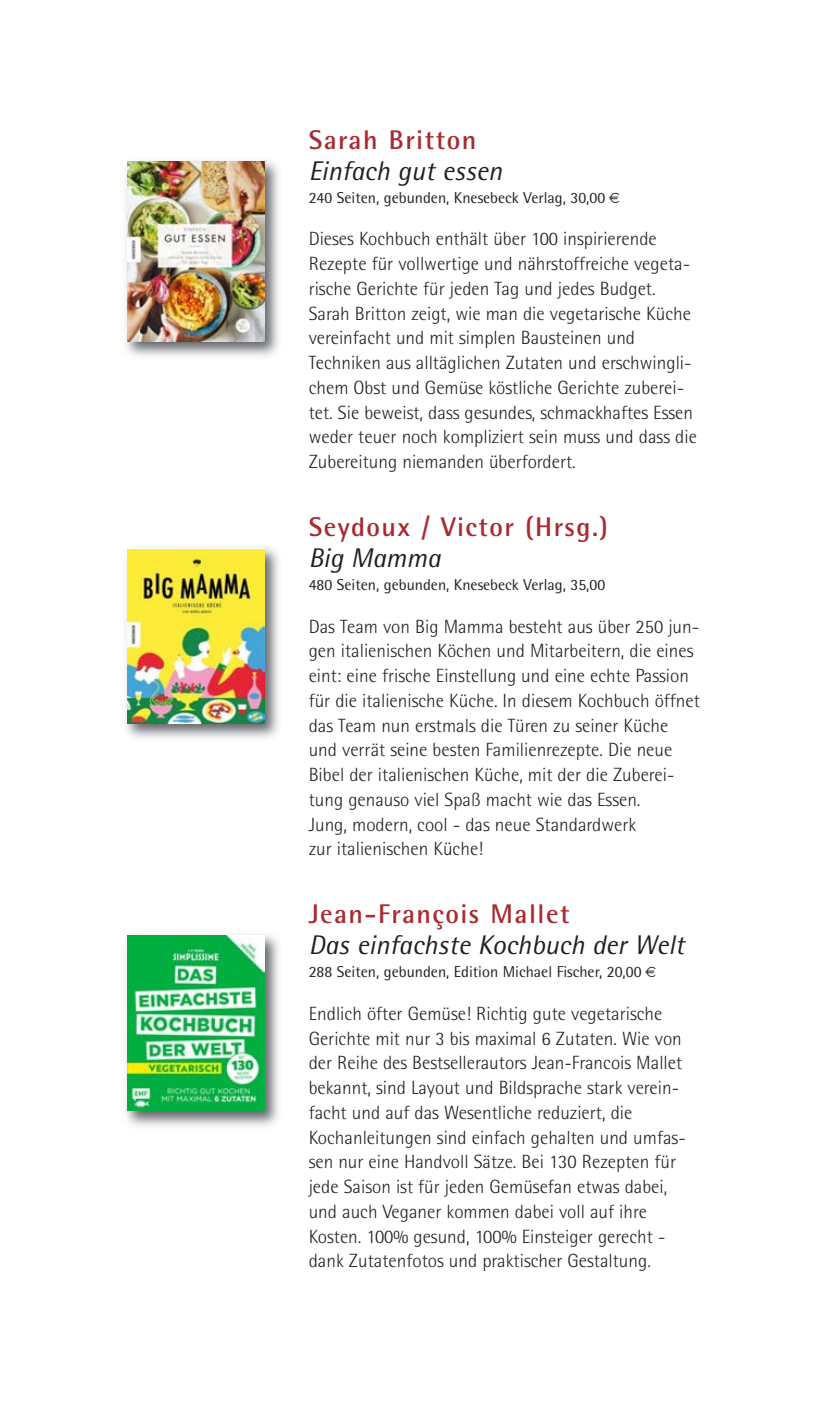
<style>
.page{position:relative;width:830px;height:1404px;background:#fff}
.page>*{position:absolute;margin:0;border:0;box-sizing:border-box;transform-origin:0 0}
.t1{font:700 27px "Rotis Semi Sans";letter-spacing:.055em;color:#a72b30}
.t2{font:italic 27px "Rotis Semi Sans";color:#231f20}
.t3{font:300 19.12px/24.8px "Rotis Semi Sans";color:#231f20}
.t4{font:15.75px "Rotis Semi Sans";color:#231f20}
</style>
<div class="page">
<img style="left:126px;top:160px;width:153px;height:197px">
<img style="left:128px;top:161px;width:137px;height:180px">
<img style="left:126px;top:547px;width:153px;height:192px">
<img style="left:128px;top:549px;width:137px;height:174px">
<img style="left:126px;top:934px;width:153px;height:193px">
<img style="left:128px;top:935px;width:137px;height:175px">
<h1 class="t1" style="left:308px;top:130px;width:169px">Sarah Britton</h1>
<h1 class="t2" style="left:308px;top:161px;width:195px">Einfach gut essen</h1>
<p class="t4" style="left:308px;top:192px;width:298px">240 Seiten, gebunden, Knesebeck Verlag, 30,00</p>
<p class="t3" style="left:308px;top:228px;width:389px">Dieses Kochbuch enthält über 100 inspirierende Rezepte für vollwertige und nährstoffreiche vegeta&shy;rische Gerichte für jeden Tag und jedes Budget.<br>Sarah Britton zeigt, wie man die vegetarische Küche vereinfacht und mit simplen Bausteinen und Techniken aus alltäglichen Zutaten und erschwingli&shy;chem Obst und Gemüse köstliche Gerichte zuberei&shy;tet. Sie beweist, dass gesundes, schmackhaftes Essen weder teuer noch kompliziert sein muss und dass die Zubereitung niemanden überfordert.</p>
<h1 class="t1" style="left:308px;top:517px;width:300px">Seydoux / Victor (Hrsg.)</h1>
<h1 class="t2" style="left:308px;top:548px;width:133px">Big Mamma</h1>
<p class="t4" style="left:308px;top:579px;width:298px">480 Seiten, gebunden, Knesebeck Verlag, 35,00</p>
<p class="t3" style="left:308px;top:615px;width:392px">Das Team von Big Mamma besteht aus über 250 jun&shy;gen italienischen Köchen und Mitarbeitern, die eines eint: eine frische Einstellung und eine echte Passion für die italienische Küche. In diesem Kochbuch öffnet das Team nun erstmals die Türen zu seiner Küche und verrät seine besten Familienrezepte. Die neue Bibel der italienischen Küche, mit der die Zuberei&shy;tung genauso viel Spaß macht wie das Essen.<br>Jung, modern, cool - das neue Standardwerk<br>zur italienischen Küche!</p>
<h1 class="t1" style="left:308px;top:904px;width:262px">Jean-François Mallet</h1>
<h1 class="t2" style="left:308px;top:935px;width:377px">Das einfachste Kochbuch der Welt</h1>
<p class="t4" style="left:308px;top:966px;width:334px">288 Seiten, gebunden, Edition Michael Fischer, 20,00</p>
<p class="t3" style="left:308px;top:1002px;width:378px">Endlich öfter Gemüse! Richtig gute vegetarische Gerichte mit nur 3 bis maximal 6 Zutaten. Wie von der Reihe des Bestsellerautors Jean-Francois Mallet bekannt, sind Layout und Bildsprache stark verein&shy;facht und auf das Wesentliche reduziert, die Kochanleitungen sind einfach gehalten und umfas&shy;sen nur eine Handvoll Sätze. Bei 130 Rezepten für jede Saison ist für jeden Gemüsefan etwas dabei, und auch Veganer kommen dabei voll auf ihre Kosten. 100% gesund, 100% Einsteiger gerecht - dank Zutatenfotos und praktischer Gestaltung.</p>
</div>
